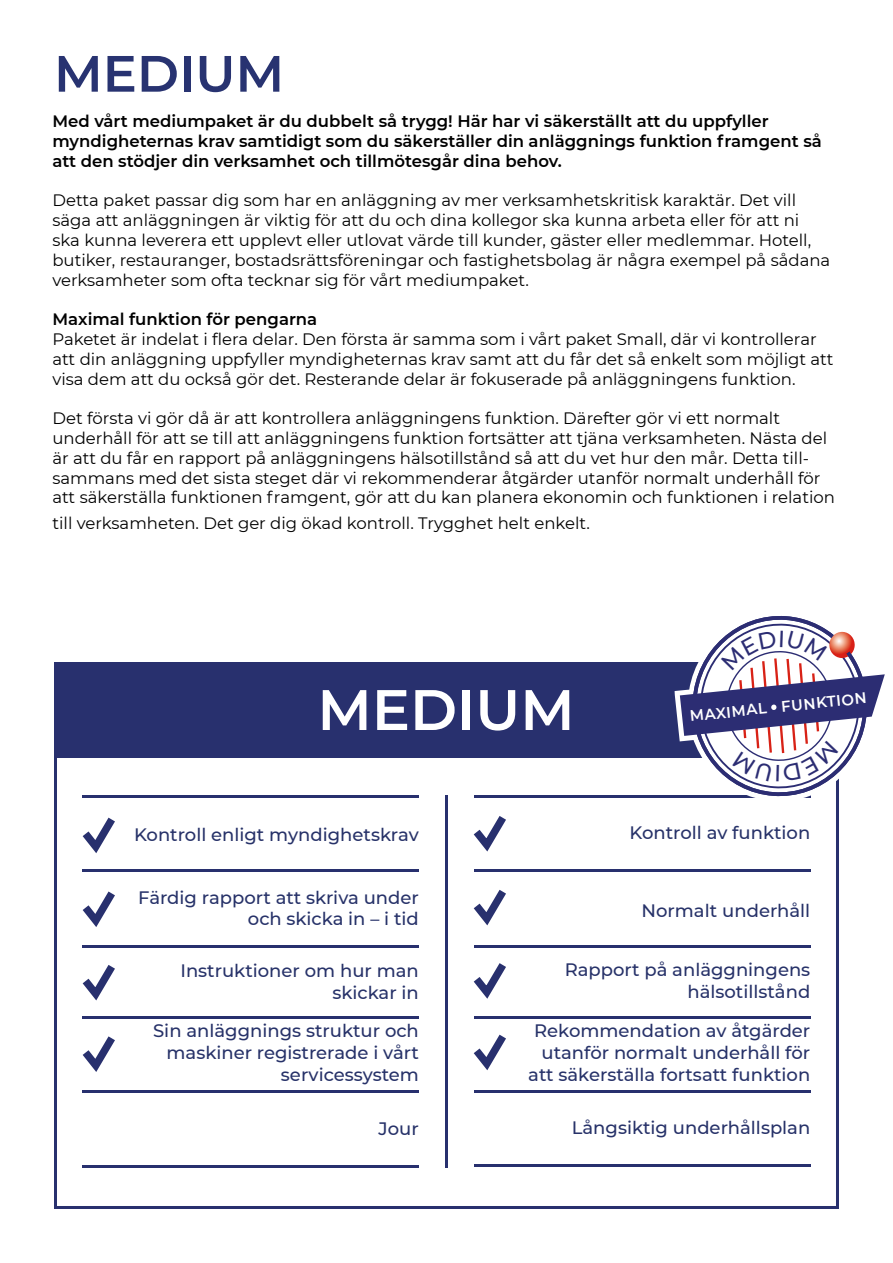
<style>
.page{position:relative;width:893px;height:1263px;background:#fff}
.page>*{position:absolute;margin:0;border:0;box-sizing:border-box;transform-origin:0 0}
.t1{font:600 57px "Montserrat";color:#fff}
.t2{font:600 51px "Montserrat";color:#283371}
.t3{font:500 18px/21.6px "Montserrat";color:#273269;text-align:right}
.t4{font:16.5px/19.8px "Montserrat";color:#000}
.t5{font:600 16.5px/19.8px "Montserrat";color:#000}
.t6{font:600 15.3px "Montserrat";color:#fff}
</style>
<div class="page">
<div style="left:54px;top:661px;width:785px;height:95px;background:#28306e"></div>
<div style="left:54px;top:755px;width:785px;height:454px;border:3px solid #28306e"></div>
<svg style="left:82px;top:817px;width:33px;height:36px"></svg>
<hr style="left:83px;top:795px;width:336px;height:2px;background:#28306e">
<svg style="left:82px;top:891px;width:33px;height:36px"></svg>
<hr style="left:83px;top:1017px;width:336px;height:2px;background:#28306e">
<svg style="left:82px;top:965px;width:33px;height:36px"></svg>
<hr style="left:83px;top:1090px;width:336px;height:3px;background:#28306e">
<svg style="left:82px;top:1036px;width:33px;height:36px"></svg>
<hr style="left:83px;top:869px;width:336px;height:2px;background:#28306e">
<hr style="left:83px;top:945px;width:336px;height:2px;background:#28306e">
<hr style="left:474px;top:795px;width:336px;height:2px;background:#28306e">
<hr style="left:474px;top:1017px;width:336px;height:2px;background:#28306e">
<hr style="left:474px;top:1090px;width:336px;height:3px;background:#28306e">
<hr style="left:474px;top:869px;width:336px;height:2px;background:#28306e">
<hr style="left:474px;top:945px;width:336px;height:2px;background:#28306e">
<hr style="left:445px;top:795px;width:2px;height:372px;background:#28306e">
<hr style="left:83px;top:1165px;width:336px;height:2px;background:#28306e">
<hr style="left:474px;top:1164px;width:336px;height:2px;background:#28306e">
<svg style="left:473px;top:816px;width:33px;height:36px"></svg>
<svg style="left:473px;top:889px;width:33px;height:37px"></svg>
<svg style="left:473px;top:963px;width:33px;height:36px"></svg>
<svg style="left:473px;top:1034px;width:33px;height:37px"></svg>
<svg style="left:674px;top:616px;width:211px;height:188px"></svg>
<h2 class="t2" style="left:54px;top:37px;width:232px">MEDIUM</h2>
<p class="t5" style="left:52px;top:111px;width:771px">Med vårt mediumpaket är du dubbelt så trygg! Här har vi säkerställt att du uppfyller myndigheternas krav samtidigt som du säkerställer din anläggnings funktion framgent så att den stödjer din verksamhet och tillmötesgår dina behov.</p>
<p class="t4" style="left:52px;top:190px;width:779px">Detta paket passar dig som har en anläggning av mer verksamhetskritisk karaktär. Det vill säga att anläggningen är viktig för att du och dina kollegor ska kunna arbeta eller för att ni ska kunna leverera ett upplevt eller utlovat värde till kunder, gäster eller medlemmar. Hotell, butiker, restauranger, bostadsrättsföreningar och fastighetsbolag är några exempel på sådana verksamheter som ofta tecknar sig för vårt mediumpaket.</p>
<p class="t5" style="left:52px;top:309px;width:266px">Maximal funktion för pengarna</p>
<p class="t4" style="left:52px;top:329px;width:782px">Paketet är indelat i flera delar. Den första är samma som i vårt paket Small, där vi kontrollerar att din anläggning uppfyller myndigheternas krav samt att du får det så enkelt som möjligt att visa dem att du också gör det. Resterande delar är fokuserade på anläggningens funktion.</p>
<p class="t4" style="left:52px;top:408px;width:784px">Det första vi gör då är att kontrollera anläggningens funktion. Därefter gör vi ett normalt underhåll för att se till att anläggningens funktion fortsätter att tjäna verksamheten. Nästa del är att du får en rapport på anläggningens hälsotillstånd så att du vet hur den mår. Detta till&shy;sammans med det sista steget där vi rekommenderar åtgärder utanför normalt underhåll för att säkerställa funktionen framgent, gör att du kan planera ekonomin och funktionen i relation</p>
<p class="t4" style="left:52px;top:512px;width:539px">till verksamheten. Det ger dig ökad kontroll. Trygghet helt enkelt.</p>
<h1 class="t1" style="left:317px;top:669px;width:259px">MEDIUM</h1>
<p class="t3" style="left:134px;top:823px;width:286px">Kontroll enligt myndighetskrav</p>
<p class="t6" style="left:689px;top:705px;width:179px;rotate:-6deg">MAXIMAL FUNKTION</p>
<p class="t3" style="left:630px;top:821px;width:182px">Kontroll av funktion</p>
<p class="t3" style="left:138px;top:886px;width:282px">Färdig rapport att skriva under och skicka in – i tid</p>
<p class="t3" style="left:180px;top:959px;width:240px">Instruktioner om hur man skickar in</p>
<p class="t3" style="left:153px;top:1019px;width:267px">Sin anläggnings struktur och maskiner registrerade i vårt servicessystem</p>
<p class="t3" style="left:642px;top:898px;width:170px">Normalt underhåll</p>
<p class="t3" style="left:565px;top:958px;width:247px">Rapport på anläggningens hälsotillstånd</p>
<p class="t3" style="left:528px;top:1019px;width:284px">Rekommendation av åtgärder utanför normalt underhåll för att säkerställa fortsatt funktion</p>
<p class="t3" style="left:379px;top:1117px;width:42px">Jour</p>
<p class="t3" style="left:572px;top:1116px;width:240px">Långsiktig underhållsplan</p>
</div>
